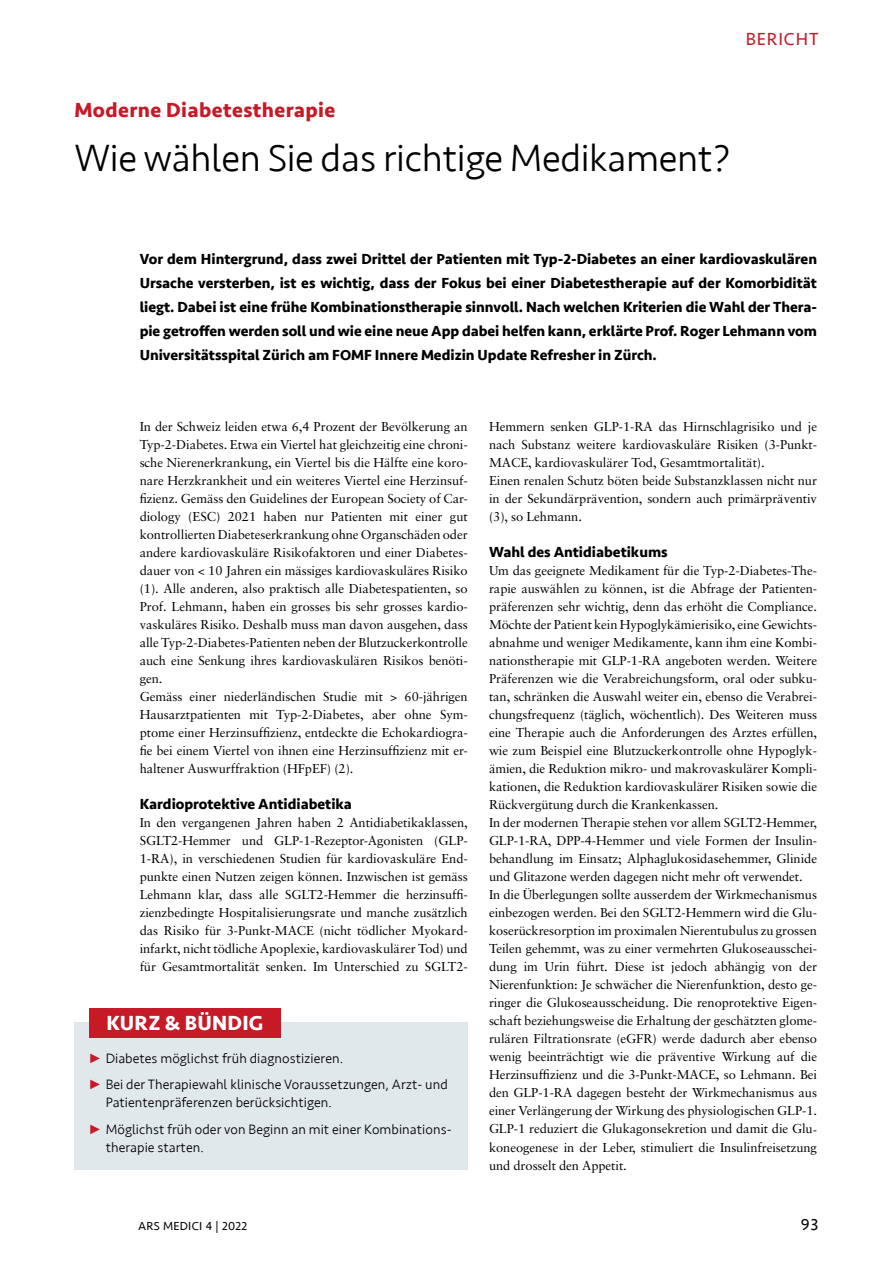
<style>
.page{position:relative;width:893px;height:1263px;background:#fff}
.page>*{position:absolute;margin:0;border:0;box-sizing:border-box;transform-origin:0 0}
.t1{font:300 39px "Seravek";letter-spacing:-.01em;color:#000}
.t2{font:700 21px "Seravek";letter-spacing:.02em;color:#c61a27}
.t3{font:700 21px "Seravek";letter-spacing:.01em;color:#fff}
.t4{font:18px "Seravek";letter-spacing:.05em;color:#c61a27}
.t5{font:16.5px "Seravek";color:#000}
.t6{font:700 15px/24px "Seravek";color:#000;text-align:justify}
.t7{font:300 13.95px/26.5px "Seravek";letter-spacing:.005em;color:#000}
.t8{font:12.9px/18px "Sabon";letter-spacing:-.005em;color:#000}
.t9{font:12px "Seravek";letter-spacing:.02em;color:#000}
</style>
<div class="page">
<div style="left:74px;top:1022px;width:394px;height:147px;background:#e1e8ec"></div>
<div style="left:89px;top:1008px;width:192px;height:29px;background:#c61a27"></div>
<h3 class="t4" style="left:746px;top:25px;width:74px">BERICHT</h3>
<h2 class="t2" style="left:74px;top:93px;width:262px">Moderne Diabetestherapie</h2>
<h1 class="t1" style="left:74px;top:135px;width:658px">Wie wählen Sie das richtige Medikament?</h1>
<p class="t6" style="left:140px;top:247px;width:679px">Vor dem Hintergrund, dass zwei Drittel der Patienten mit Typ-2-Diabetes an einer kardiovaskulären Ursache versterben, ist es wichtig, dass der Fokus bei einer Diabetestherapie auf der Komorbidität liegt. Dabei ist eine frühe Kombinationstherapie sinnvoll. Nach welchen Kriterien die Wahl der Thera&shy;pie getroffen werden soll und wie eine neue App dabei helfen kann, erklärte Prof. Roger Lehmann vom Universitätsspital Zürich am FOMF Innere Medizin Update Refresher in Zürch.</p>
<p class="t8" style="left:140px;top:418px;width:330px">In der Schweiz leiden etwa 6,4 Prozent der Bevölkerung an Typ-2-Diabetes. Etwa ein Viertel hat gleichzeitig eine chroni&shy;sche Nierenerkrankung, ein Viertel bis die Hälfte eine koro&shy;nare Herzkrankheit und ein weiteres Viertel eine Herzinsuf&shy;fizienz. Gemäss den Guidelines der European Society of Car&shy;diology (ESC) 2021 haben nur Patienten mit einer gut kontrollierten Diabeteserkrankung ohne Organschäden oder andere kardiovaskuläre Risikofaktoren und einer Diabetes&shy;dauer von &lt; 10 Jahren ein mässiges kardiovaskuläres Risiko (1). Alle anderen, also praktisch alle Diabetespatienten, so Prof. Lehmann, haben ein grosses bis sehr grosses kardio&shy;vaskuläres Risiko. Deshalb muss man davon ausgehen, dass alle Typ-2-Diabetes-Patienten neben der Blutzuckerkontrolle auch eine Senkung ihres kardiovaskulären Risikos benöti&shy;gen.<br>Gemäss einer niederländischen Studie mit &gt; 60-jährigen Hausarztpatienten mit Typ-2-Diabetes, aber ohne Sym&shy;ptome einer Herzinsuffizienz, entdeckte die Echokardiogra&shy;fie bei einem Viertel von ihnen eine Herzinsuffizienz mit er&shy;haltener Auswurffraktion (HFpEF) (2).</p>
<p class="t6" style="left:140px;top:792px;width:214px">Kardioprotektive Antidiabetika</p>
<p class="t8" style="left:140px;top:814px;width:330px;text-align:justify">In den vergangenen Jahren haben 2 Antidiabetikaklassen, SGLT2-Hemmer und GLP-1-Rezeptor-Agonisten (GLP-1-RA), in verschiedenen Studien für kardiovaskuläre End&shy;punkte einen Nutzen zeigen können. Inzwischen ist gemäss Lehmann klar, dass alle SGLT2-Hemmer die herzinsuffi&shy;zienzbedingte Hospitalisierungsrate und manche zusätzlich das Risiko für 3-Punkt-MACE (nicht tödlicher Myokard&shy;infarkt, nicht tödliche Apoplexie, kardiovaskulärer Tod) und für Gesamtmortalität senken. Im Unterschied zu SGLT2-</p>
<h2 class="t3" style="left:106px;top:1006px;width:159px">KURZ &amp; BÜNDIG</h2>
<p class="t7" style="left:106px;top:1045px;width:344px">Diabetes möglichst früh diagnostizieren.<br>Bei der Therapiewahl klinische Voraussetzungen, Arzt- und</p>
<p class="t7" style="left:106px;top:1089px;width:347px">Patientenpräferenzen berücksichtigen.<br>Möglichst früh oder von Beginn an mit einer Kombinations-</p>
<p class="t7" style="left:106px;top:1134px;width:100px">therapie starten.</p>
<p class="t8" style="left:489px;top:418px;width:330px">Hemmern senken GLP-1-RA das Hirnschlagrisiko und je nach Substanz weitere kardiovaskuläre Risiken (3-Punkt-MACE, kardiovaskulärer Tod, Gesamtmortalität).<br>Einen renalen Schutz böten beide Substanzklassen nicht nur in der Sekundärprävention, sondern auch primärpräventiv (3), so Lehmann.</p>
<p class="t6" style="left:489px;top:540px;width:180px">Wahl des Antidiabetikums</p>
<p class="t8" style="left:489px;top:562px;width:330px">Um das geeignete Medikament für die Typ-2-Diabetes-The&shy;rapie auswählen zu können, ist die Abfrage der Patienten&shy;präferenzen sehr wichtig, denn das erhöht die Compliance.<br>Möchte der Patient kein Hypoglykämierisiko, eine Gewichts&shy;abnahme und weniger Medikamente, kann ihm eine Kombi&shy;nationstherapie mit GLP-1-RA angeboten werden. Weitere Präferenzen wie die Verabreichungsform, oral oder subku&shy;tan, schränken die Auswahl weiter ein, ebenso die Verabrei&shy;chungsfrequenz (täglich, wöchentlich). Des Weiteren muss eine Therapie auch die Anforderungen des Arztes erfüllen, wie zum Beispiel eine Blutzuckerkontrolle ohne Hypoglyk&shy;ämien, die Reduktion mikro- und makrovaskulärer Kompli&shy;kationen, die Reduktion kardiovaskulärer Risiken sowie die Rückvergütung durch die Krankenkassen.<br>In der modernen Therapie stehen vor allem SGLT2-Hemmer, GLP-1-RA, DPP-4-Hemmer und viele Formen der Insulin&shy;behandlung im Einsatz; Alphaglukosidasehemmer, Glinide und Glitazone werden dagegen nicht mehr oft verwendet.<br>In die Überlegungen sollte ausserdem der Wirkmechanismus einbezogen werden. Bei den SGLT2-Hemmern wird die Glu&shy;koserückresorption im proximalen Nierentubulus zu grossen Teilen gehemmt, was zu einer vermehrten Glukoseausschei&shy;dung im Urin führt. Diese ist jedoch abhängig von der Nierenfunktion: Je schwächer die Nierenfunktion, desto ge&shy;ringer die Glukoseausscheidung. Die renoprotektive Eigen&shy;schaft beziehungsweise die Erhaltung der geschätzten glome&shy;rulären Filtrationsrate (eGFR) werde dadurch aber ebenso wenig beeinträchtigt wie die präventive Wirkung auf die Herzinsuffizienz und die 3-Punkt-MACE, so Lehmann. Bei den GLP-1-RA dagegen besteht der Wirkmechanismus aus einer Verlängerung der Wirkung des physiologischen GLP-1.<br>GLP-1 reduziert die Glukagonsekretion und damit die Glu&shy;koneogenese in der Leber, stimuliert die Insulinfreisetzung und drosselt den Appetit.</p>
<p class="t9" style="left:138px;top:1217px;width:111px">ARS MEDICI 4 | 2022</p>
<p class="t5" style="left:801px;top:1212px;width:19px">93</p>
</div>
